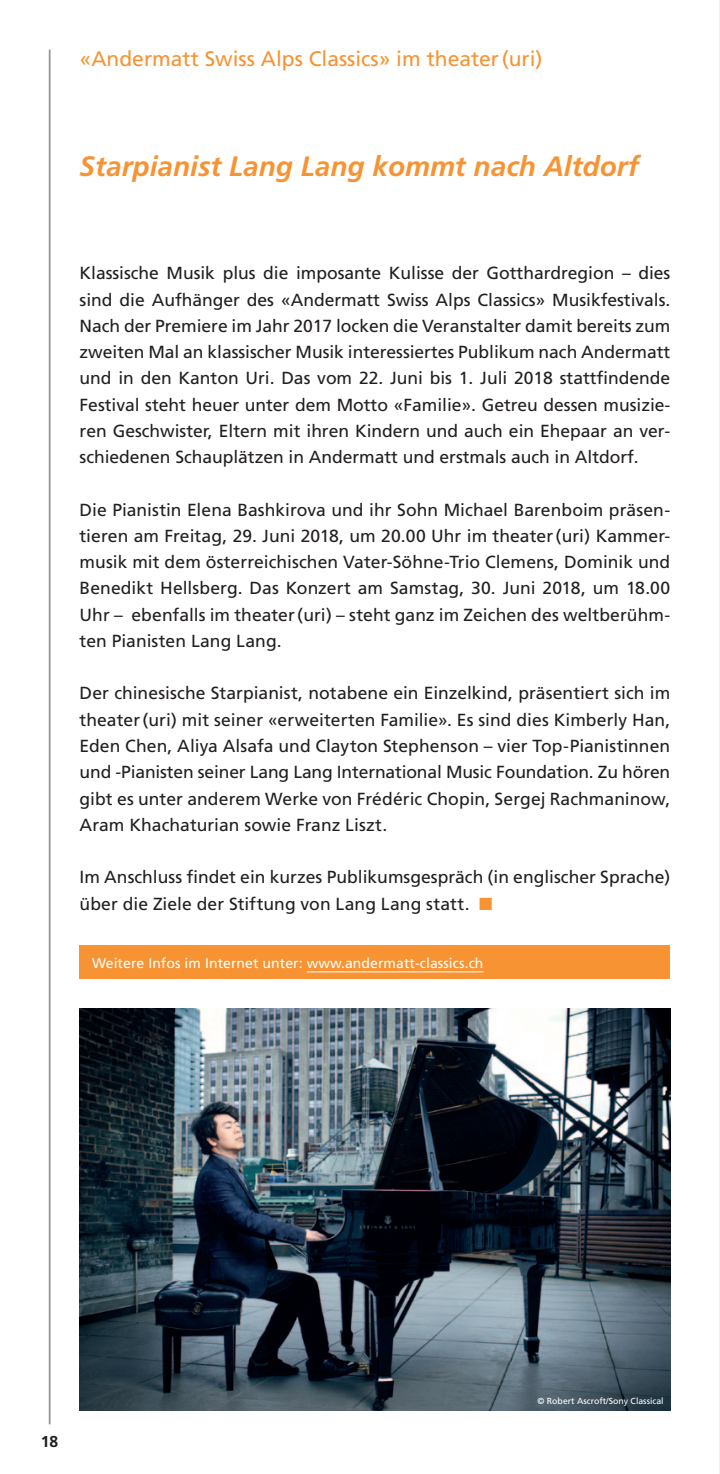
<style>
.page{position:relative;width:720px;height:1474px;background:#fff}
.page>*{position:absolute;margin:0;border:0;box-sizing:border-box;transform-origin:0 0}
.t1{font:italic 700 28px "Frutiger";color:#f79332}
.t2{font:21px "Frutiger";color:#f79332}
.t3{font:17.5px/26.2px "Frutiger";color:#231f20;text-align:justify}
.t4{font:700 15.75px "Frutiger";color:#231f20}
.t5{font:14px "Frutiger";letter-spacing:.005em;color:#fff}
.t6{font:8.75px "Frutiger";color:#fff}
.s1{color:#f79332}
</style>
<div class="page">
<hr style="left:719px;top:0;width:1px;height:1473px;background:#feecda">
<hr style="left:49px;top:50px;width:1px;height:1374px;background:#939598">
<div style="left:79px;top:945px;width:591px;height:33px;background:#f79332"></div>
<hr style="left:306px;top:971px;width:177px;height:1px;background:#fff">
<img style="left:79px;top:1008px;width:591px;height:402px">
<p class="t2" style="left:80px;top:47px;width:464px">«Andermatt Swiss Alps Classics» im theater(uri)</p>
<h1 class="t1" style="left:80px;top:150px;width:560px">Starpianist Lang Lang kommt nach Altdorf</h1>
<p class="t3" style="left:80px;top:260px;width:592px">Klassische Musik plus die imposante Kulisse der Gotthardregion – dies sind die Aufhänger des «Andermatt Swiss Alps Classics» Musikfestivals.<br>Nach der Premiere im Jahr 2017 locken die Veranstalter damit bereits zum zweiten Mal an klassischer Musik interessiertes Publikum nach Andermatt und in den Kanton Uri. Das vom 22. Juni bis 1. Juli 2018 stattfindende Festival steht heuer unter dem Motto «Familie». Getreu dessen musizie&shy;ren Geschwister, Eltern mit ihren Kindern und auch ein Ehepaar an ver&shy;schiedenen Schauplätzen in Andermatt und erstmals auch in Altdorf.</p>
<p class="t3" style="left:80px;top:496px;width:592px">Die Pianistin Elena Bashkirova und ihr Sohn Michael Barenboim präsen&shy;tieren am Freitag, 29. Juni 2018, um 20.00 Uhr im theater(uri) Kammer&shy;musik mit dem österreichischen Vater-Söhne-Trio Clemens, Dominik und Benedikt Hellsberg. Das Konzert am Samstag, 30. Juni 2018, um 18.00<br>Uhr – ebenfalls im theater(uri) – steht ganz im Zeichen des weltberühm&shy;ten Pianisten Lang Lang.</p>
<p class="t3" style="left:80px;top:680px;width:592px">Der chinesische Starpianist, notabene ein Einzelkind, präsentiert sich im theater(uri) mit seiner «erweiterten Familie». Es sind dies Kimberly Han, Eden Chen, Aliya Alsafa und Clayton Stephenson – vier Top-Pianistinnen und -Pianisten seiner Lang Lang International Music Foundation. Zu hören gibt es unter anderem Werke von Frédéric Chopin, Sergej Rachmaninow, Aram Khachaturian sowie Franz Liszt.</p>
<p class="t3" style="left:80px;top:864px;width:592px">Im Anschluss findet ein kurzes Publikumsgespräch (in englischer Sprache) über die Ziele der Stiftung von Lang Lang statt. <span class="s1">■</span></p>
<p class="t5" style="left:92px;top:954px;width:392px">Weitere Infos im Internet unter: www.andermatt-classics.ch</p>
<p class="t4" style="left:41px;top:1431px;width:19px">18</p>
<p class="t6" style="left:537px;top:1395px;width:128px">© Robert Ascroft/Sony Classical</p>
</div>
